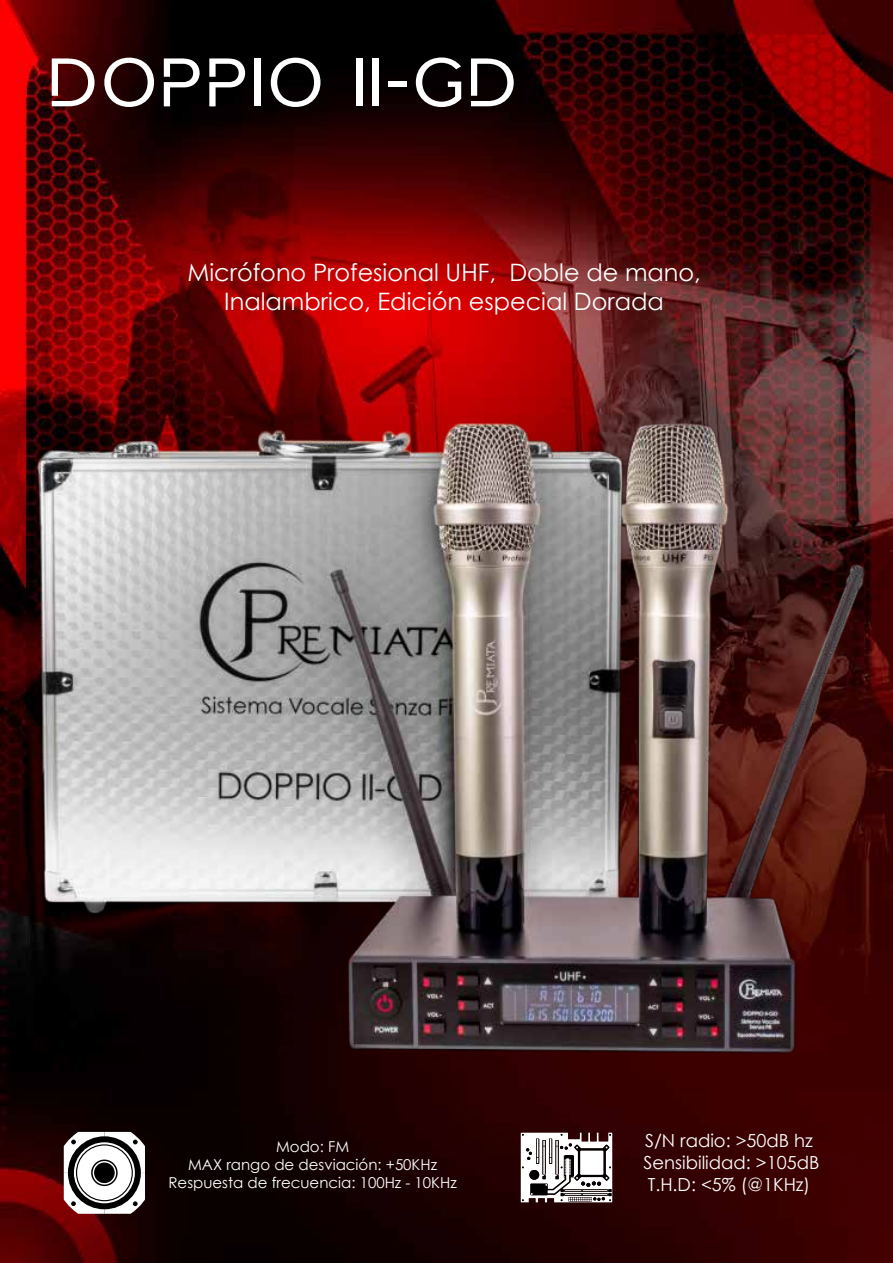
<style>
.page{position:relative;width:893px;height:1263px;background:#fff}
.page>*{position:absolute;margin:0;border:0;box-sizing:border-box;transform-origin:0 0}
.t1{font:75px "Robota Non Commercial";letter-spacing:.05em;color:#fff}
.t2{font:24px/28.8px "Century Gothic";color:#fff;text-align:center}
.t3{font:18px/21.6px "Century Gothic";color:#fff}
.t4{font:15px/18px "Century Gothic";color:#fff;text-align:center}
</style>
<div class="page">
<img style="left:0;top:0;width:893px;height:1263px">
<img style="left:17px;top:391px;width:850px;height:669px">
<svg style="left:64px;top:1132px;width:81px;height:82px"></svg>
<svg style="left:521px;top:1133px;width:91px;height:69px"></svg>
<h1 class="t1" style="left:49px;top:52px;width:470px">DOPPIO II-GD</h1>
<p class="t2" style="left:187px;top:258px;width:515px">Micrófono Profesional UHF, Doble de mano,<br>Inalambrico, Edición especial Dorada</p>
<p class="t4" style="left:169px;top:1137px;width:290px">Modo: FM<br>MAX rango de desviación: +50KHz<br>Respuesta de frecuencia: 100Hz - 10KHz</p>
<p class="t3" style="left:644px;top:1130px;width:177px">S/N radio: &gt;50dB hz<br>Sensibilidad: &gt;105dB<br>T.H.D: &lt;5% (@1KHz)</p>
</div>
